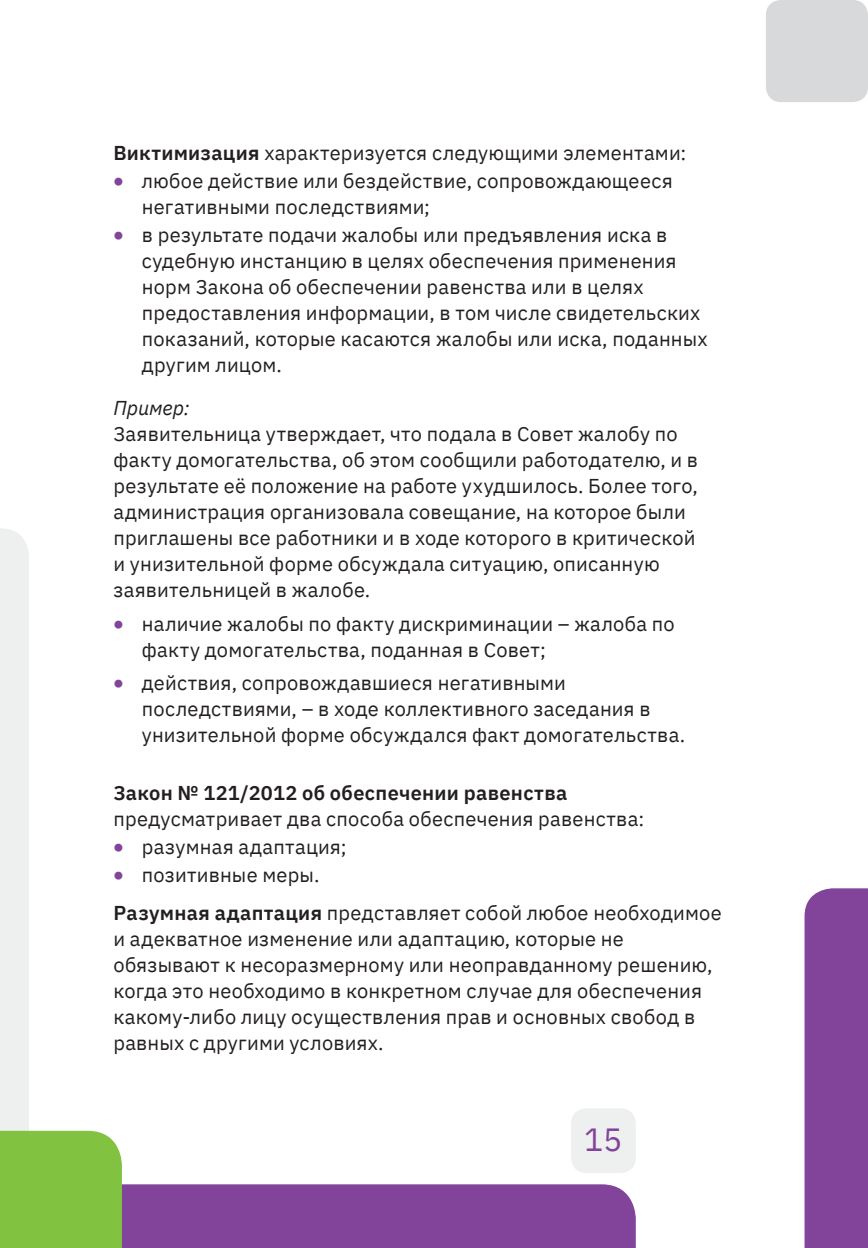
<style>
.page{position:relative;width:868px;height:1248px;background:#fff}
.page>*{position:absolute;margin:0;border:0;box-sizing:border-box;transform-origin:0 0}
.t1{font:32px "IBM Plex Sans";color:#81449a}
.t2{font:20px/26px "IBM Plex Sans";letter-spacing:.01em;color:#231f20}
.t3{font:600 20px "IBM Plex Sans";letter-spacing:.015em;color:#231f20}
.t4{font:italic 20px "IBM Plex Sans";letter-spacing:-.005em;color:#231f20}
.s1{font-weight:600}
.s2{color:#81449a}
</style>
<div class="page">
<svg style="left:0;top:528px;width:635px;height:719px"></svg>
<div style="left:804px;top:888px;width:63px;height:359px;background:#81449a"></div>
<div style="left:571px;top:1108px;width:64px;height:64px;background:#eef0f0;border-radius:15px"></div>
<div style="left:765px;top:0;width:102px;height:102px;background:#d8d9da;border-radius:15px"></div>
<p class="t2" style="left:113px;top:138px;width:574px"><span class="s1">Виктимизация</span> характеризуется следующими элементами:</p>
<p class="t2" style="left:142px;top:166px;width:532px;text-indent:-28px"><span class="s2">•</span> любое действие или бездействие, сопровождающееся негативными последствиями;</p>
<p class="t2" style="left:142px;top:220px;width:567px;text-indent:-28px"><span class="s2">•</span> в результате подачи жалобы или предъявления иска в судебную инстанцию в целях обеспечения применения норм Закона об обеспечении равенства или в целях предоставления информации, в том числе свидетельских показаний, которые касаются жалобы или иска, поданных другим лицом.</p>
<p class="t4" style="left:113px;top:392px;width:78px">Пример:</p>
<p class="t2" style="left:113px;top:419px;width:586px">Заявительница утверждает, что подала в Совет жалобу по факту домогательства, об этом сообщили работодателю, и в результате её положение на работе ухудшилось. Более того, администрация организовала совещание, на которое были приглашены все работники и в ходе которого в критической и унизительной форме обсуждала ситуацию, описанную заявительницей в жалобе.</p>
<p class="t2" style="left:142px;top:609px;width:534px;text-indent:-28px"><span class="s2">•</span> наличие жалобы по факту дискриминации – жалоба по факту домогательства, поданная в Совет;</p>
<p class="t2" style="left:142px;top:668px;width:545px;text-indent:-28px"><span class="s2">•</span> действия, сопровождавшиеся негативными последствиями, – в ходе коллективного заседания в унизительной форме обсуждался факт домогательства.</p>
<p class="t3" style="left:113px;top:777px;width:455px">Закон № 121/2012 об обеспечении равенства</p>
<p class="t2" style="left:113px;top:804px;width:532px">предусматривает два способа обеспечения равенства:</p>
<p class="t2" style="left:113px;top:832px;width:234px"><span class="s2">•</span> разумная адаптация;</p>
<p class="t2" style="left:113px;top:854px;width:610px;line-height:37.4px"><span class="s2">•</span> позитивные меры.<br><span class="s1">Разумная адаптация</span> представляет собой любое необходимое</p>
<p class="t2" style="left:113px;top:923px;width:600px">и адекватное изменение или адаптацию, которые не обязывают к несоразмерному или неоправданному решению, когда это необходимо в конкретном случае для обеспечения какому-либо лицу осуществления прав и основных свобод в равных с другими условиях.</p>
<h1 class="t1" style="left:584px;top:1114px;width:40px">15</h1>
</div>
